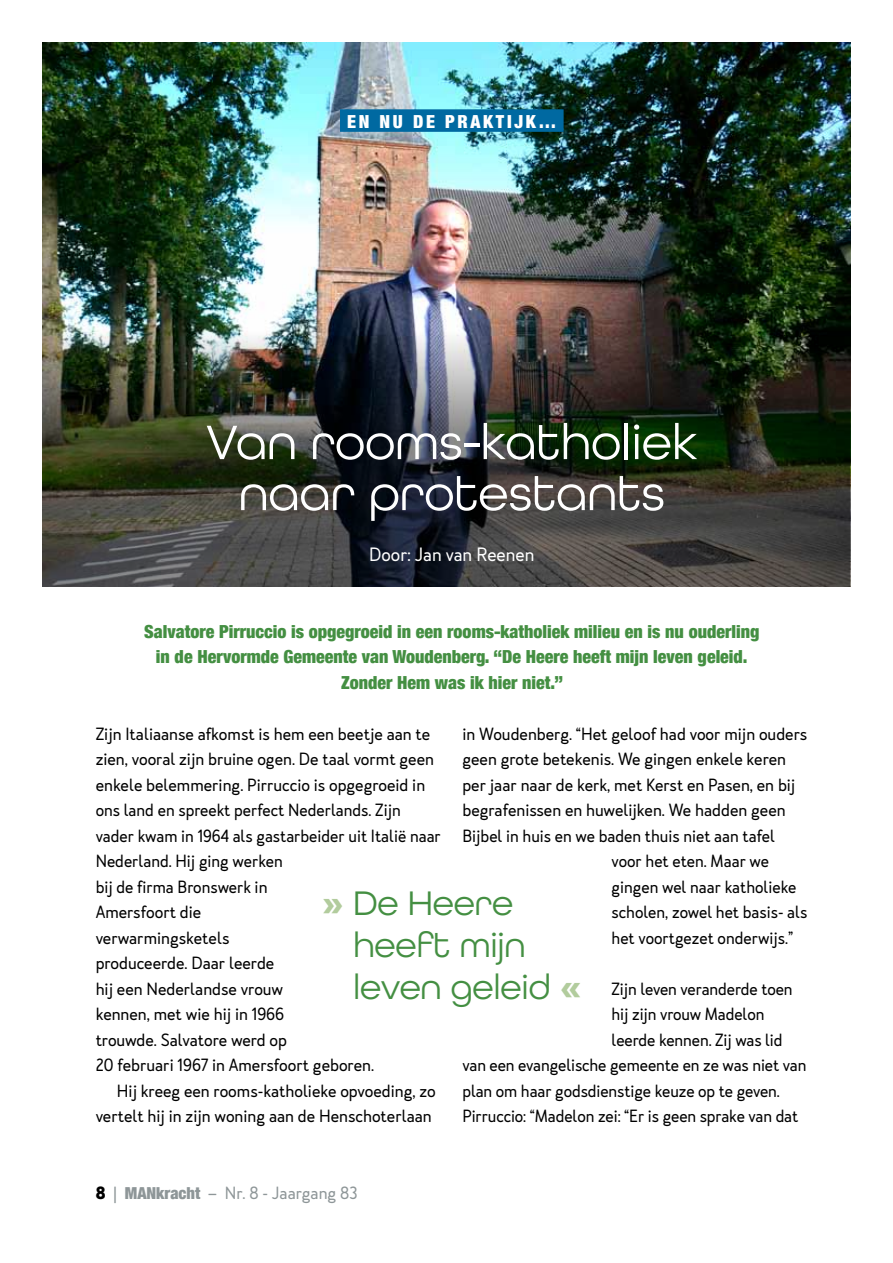
<style>
.page{position:relative;width:893px;height:1263px;background:#fff}
.page>*{position:absolute;margin:0;border:0;box-sizing:border-box;transform-origin:0 0}
.t1{font:51px/51px "All Round Gothic W01";color:#fff;text-align:center}
.t2{font:36px/42px "All Round Gothic W01";letter-spacing:-.005em;color:#448f42}
.t3{font:900 condensed 18px/25.5px "Helvetica Neue";color:#448f42;text-align:center}
.t4{font:18px "Merlo Neue";color:#fff}
.t5{font:900 condensed 18px "Helvetica Neue";letter-spacing:.15em;color:#fff}
.t6{font:16.5px/25.5px "Merlo Neue";color:#000}
.t7{font:16.5px "Merlo Neue";color:#8e9698}
.t8{font:900 condensed 16.5px "Helvetica Neue";color:#8e9698}
.s1{font-weight:700;color:#b2cc9d}
.s2{font-family:"Merlo Neue";font-weight:700;font-stretch:normal;color:#000}
.s3{font-family:"Merlo Neue";font-weight:400;font-stretch:normal}
.s4{font-family:"Helvetica Neue";font-weight:900;font-stretch:condensed}
</style>
<div class="page">
<img style="left:43px;top:43px;width:807px;height:289px">
<img style="left:43px;top:332px;width:807px;height:255px">
<div style="left:340px;top:109px;width:224px;height:23px;background:#0069a1"></div>
<p class="t5" style="left:347px;top:110px;width:211px">En nu de praktijk…</p>
<h1 class="t1" style="left:205px;top:416px;width:494px">Van rooms-katholiek naar protestants</h1>
<p class="t4" style="left:369px;top:543px;width:167px">Door: Jan van Reenen</p>
<p class="t3" style="left:144px;top:618px;width:617px">Salvatore Pirruccio is opgegroeid in een rooms-katholiek milieu en is nu ouderling in de Hervormde Gemeente van Woudenberg. “De Heere heeft mijn leven geleid.<br>Zonder Hem was ik hier niet.”</p>
<p class="t6" style="left:96px;top:721px;width:347px">Zijn Italiaanse afkomst is hem een beetje aan te zien, vooral zijn bruine ogen. De taal vormt geen enkele belemmering. Pirruccio is opgegroeid in ons land en spreekt perfect Nederlands. Zijn vader kwam in 1964 als gastarbeider uit Italië naar Nederland. Hij ging werken<br>bij de firma Bronswerk in<br>Amersfoort die<br>verwarmingsketels<br>produceerde. Daar leerde<br>hij een Nederlandse vrouw<br>kennen, met wie hij in 1966<br>trouwde. Salvatore werd op<br>20 februari 1967 in Amersfoort geboren.</p>
<p class="t6" style="left:96px;top:1078px;width:342px;text-align:right">Hij kreeg een rooms-katholieke opvoeding, zo vertelt hij in zijn woning aan de Henschoterlaan</p>
<p class="t6" style="left:462px;top:721px;width:346px">in Woudenberg. “Het geloof had voor mijn ouders</p>
<p class="t6" style="left:462px;top:746px;width:325px">geen grote betekenis. We gingen enkele keren</p>
<p class="t6" style="left:462px;top:772px;width:334px">per jaar naar de kerk, met Kerst en Pasen, en bij</p>
<p class="t6" style="left:462px;top:797px;width:325px">begrafenissen en huwelijken. We hadden geen</p>
<p class="t6" style="left:462px;top:823px;width:314px">Bijbel in huis en we baden thuis niet aan tafel</p>
<p class="t6" style="left:612px;top:849px;width:159px">voor het eten. Maar we</p>
<p class="t6" style="left:612px;top:874px;width:186px">gingen wel naar katholieke</p>
<p class="t6" style="left:612px;top:900px;width:197px">scholen, zowel het basis- als</p>
<p class="t6" style="left:612px;top:925px;width:183px">het voortgezet onderwijs.”</p>
<p class="t6" style="left:612px;top:976px;width:183px">Zijn leven veranderde toen</p>
<p class="t6" style="left:612px;top:1002px;width:154px">hij zijn vrouw Madelon</p>
<p class="t6" style="left:612px;top:1027px;width:173px">leerde kennen. Zij was lid</p>
<p class="t6" style="left:462px;top:1052px;width:345px">van een evangelische gemeente en ze was niet van</p>
<p class="t6" style="left:462px;top:1078px;width:319px">plan om haar godsdienstige keuze op te geven.</p>
<p class="t6" style="left:462px;top:1103px;width:337px">Pirruccio: “Madelon zei: “Er is geen sprake van dat</p>
<h2 class="t2" style="left:353px;top:882px;width:230px;text-indent:-31px"><span class="s1">»</span> De Heere heeft mijn leven geleid <span class="s1">«</span></h2>
<p class="t8" style="left:96px;top:1183px;width:41px"><span class="s2">8</span> <span class="s3">|</span> MAN</p>
<p class="t7" style="left:156px;top:1182px;width:203px"><span class="s4">kracht</span> – Nr. 8 - Jaargang 83</p>
</div>
